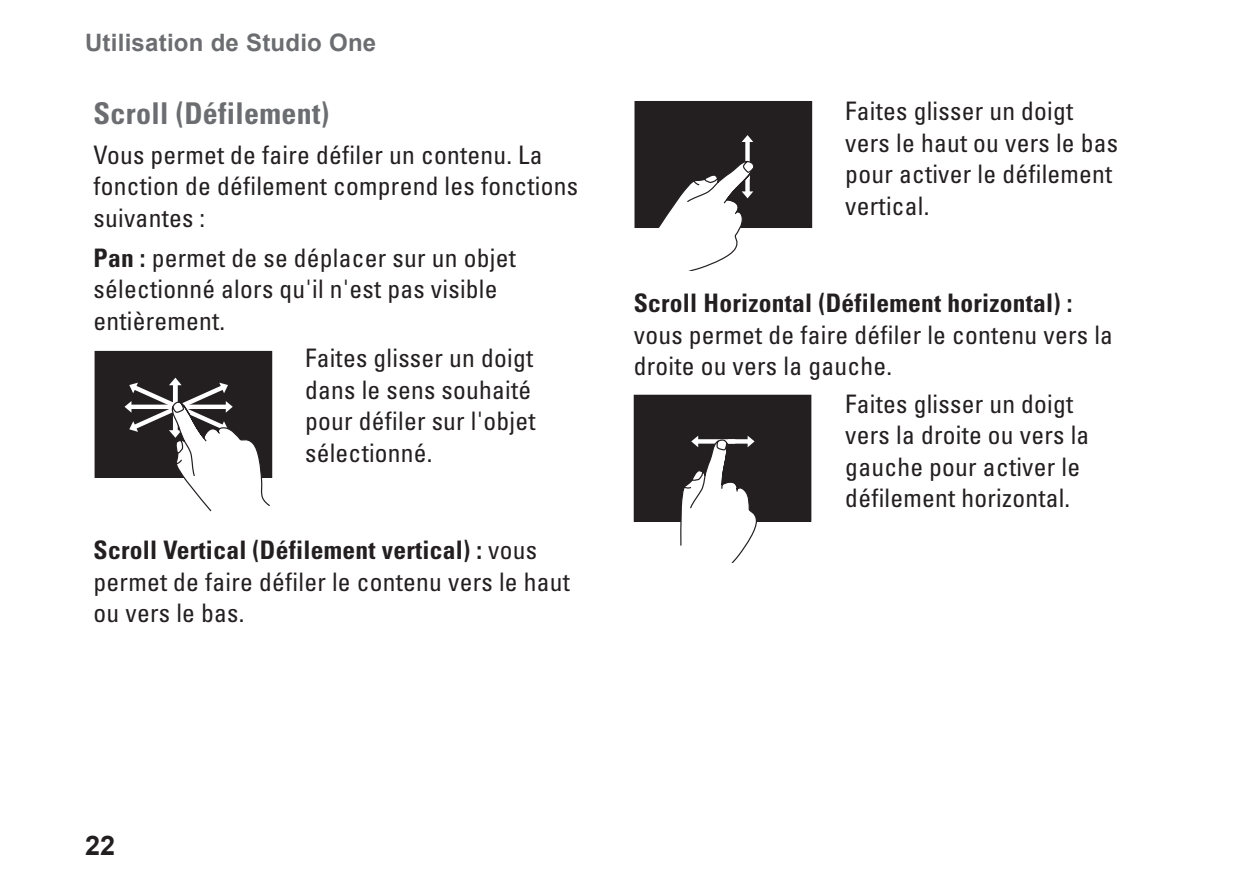
<style>
.page{position:relative;width:1259px;height:893px;background:#fff}
.page>*{position:absolute;margin:0;border:0;box-sizing:border-box;transform-origin:0 0}
.t1{font:700 condensed 30px "Univers";letter-spacing:.01em;color:#6c6d70}
.t2{font:700 27px "Arial";color:#231f20}
.t3{font:condensed 25.5px/31.5px "Univers";letter-spacing:.01em;color:#231f20}
.t4{font:700 condensed 25.5px "Univers";letter-spacing:.01em;color:#231f20}
.t5{font:700 24px "Arial";letter-spacing:.01em;color:#6c6d70}
.s1{font-weight:700}
</style>
<div class="page">
<div style="left:95px;top:351px;width:177px;height:126px;background:#231f20"></div>
<svg style="left:124px;top:378px;width:149px;height:134px"></svg>
<div style="left:635px;top:101px;width:176px;height:126px;background:#231f20"></div>
<div style="left:635px;top:101px;width:177px;height:127px;border:1px solid #231f20"></div>
<svg style="left:657px;top:135px;width:100px;height:135px"></svg>
<div style="left:634px;top:395px;width:177px;height:126px;background:#231f20"></div>
<svg style="left:679px;top:436px;width:78px;height:126px"></svg>
<p class="t5" style="left:85px;top:27px;width:293px">Utilisation de Studio One</p>
<p class="t1" style="left:94px;top:95px;width:237px">Scroll (Défilement)</p>
<p class="t3" style="left:94px;top:139px;width:486px">Vous permet de faire défiler un contenu. La fonction de défilement comprend les fonctions suivantes :</p>
<p class="t3" style="left:94px;top:242px;width:424px"><span class="s1">Pan :</span> permet de se déplacer sur un objet sélectionné alors qu'il n'est pas visible entièrement.</p>
<p class="t3" style="left:305px;top:342px;width:232px">Faites glisser un doigt dans le sens souhaité pour défiler sur l'objet sélectionné.</p>
<p class="t3" style="left:94px;top:534px;width:478px"><span class="s1">Scroll Vertical (Défilement vertical) :</span> vous permet de faire défiler le contenu vers le haut ou vers le bas.</p>
<p class="t3" style="left:845px;top:95px;width:274px">Faites glisser un doigt vers le haut ou vers le bas pour activer le défilement vertical.</p>
<p class="t4" style="left:634px;top:287px;width:440px">Scroll Horizontal (Défilement horizontal) :</p>
<p class="t3" style="left:634px;top:318px;width:481px">vous permet de faire défiler le contenu vers la droite ou vers la gauche.</p>
<p class="t3" style="left:845px;top:387px;width:246px">Faites glisser un doigt vers la droite ou vers la gauche pour activer le défilement horizontal.</p>
<p class="t2" style="left:85px;top:827px;width:32px">22</p>
</div>
